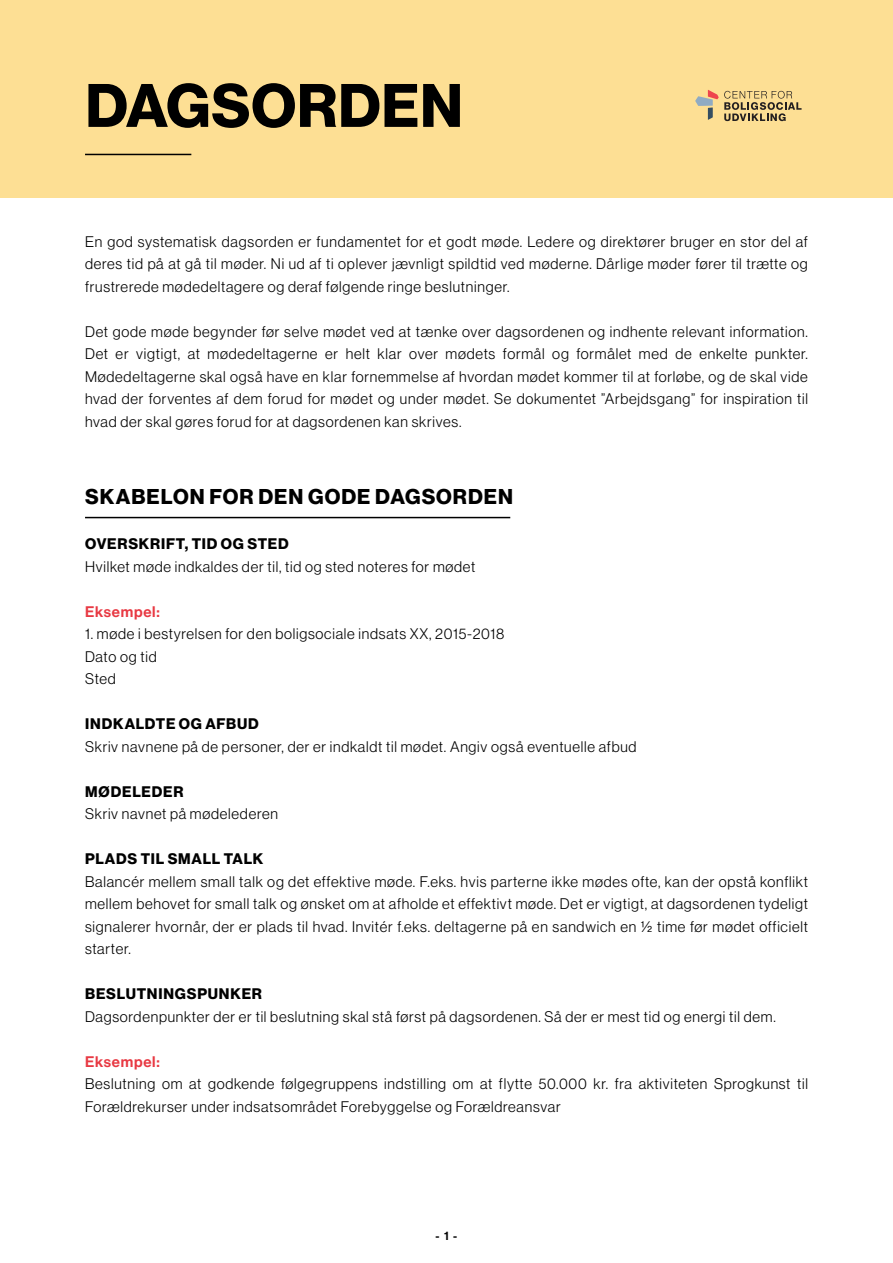
<style>
.page{position:relative;width:893px;height:1263px;background:#fff}
.page>*{position:absolute;margin:0;border:0;box-sizing:border-box;transform-origin:0 0}
.t1{font:700 60px "Haas Grot Disp 75";letter-spacing:.015em;color:#000}
.t2{font:700 21px "Haas Grot Disp 75";letter-spacing:.05em;color:#000}
.t3{font:300 15px/22.5px "Haas Grot Disp 45";letter-spacing:.05em;color:#000;text-align:justify}
.t4{font:700 15px "Haas Grot Disp 75";letter-spacing:.055em;color:#000}
.t5{font:500 15px "Haas Grot Disp 65";letter-spacing:.05em;color:#e83943}
.t6{font:500 12px "Haas Grot Disp 65";color:#000}
</style>
<div class="page">
<hr style="left:85px;top:517px;width:425px;height:1px;background:#000">
<div style="left:0;top:0;width:893px;height:198px;background:#fddf94"></div>
<hr style="left:85px;top:154px;width:106px;height:1px;background:#000">
<svg style="left:695px;top:90px;width:106px;height:31px"></svg>
<h1 class="t1" style="left:86px;top:71px;width:379px">DAGSORDEN</h1>
<p class="t3" style="left:85px;top:230px;width:724px">En god systematisk dagsorden er fundamentet for et godt møde. Ledere og direktører bruger en stor del af deres tid på at gå til møder. Ni ud af ti oplever jævnligt spildtid ved møderne. Dårlige møder fører til trætte og frustrerede mødedeltagere og deraf følgende ringe beslutninger.</p>
<p class="t3" style="left:85px;top:320px;width:724px">Det gode møde begynder før selve mødet ved at tænke over dagsordenen og indhente relevant information.<br>Det er vigtigt, at mødedeltagerne er helt klar over mødets formål og formålet med de enkelte punkter.<br>Mødedeltagerne skal også have en klar fornemmelse af hvordan mødet kommer til at forløbe, og de skal vide hvad der forventes af dem forud for mødet og under mødet. Se dokumentet ”Arbejdsgang” for inspiration til hvad der skal gøres forud for at dagsordenen kan skrives.</p>
<h2 class="t2" style="left:85px;top:484px;width:429px">SKABELON FOR DEN GODE DAGSORDEN</h2>
<p class="t4" style="left:85px;top:535px;width:205px">OVERSKRIFT, TID OG STED</p>
<p class="t3" style="left:85px;top:555px;width:392px">Hvilket møde indkaldes der til, tid og sted noteres for mødet</p>
<p class="t5" style="left:85px;top:603px;width:76px">Eksempel:</p>
<p class="t3" style="left:85px;top:623px;width:421px;text-align:left">1. møde i bestyrelsen for den boligsociale indsats XX, 2015-2018<br>Dato og tid<br>Sted</p>
<p class="t4" style="left:85px;top:715px;width:175px">INDKALDTE OG AFBUD</p>
<p class="t3" style="left:85px;top:735px;width:553px">Skriv navnene på de personer, der er indkaldt til mødet. Angiv også eventuelle afbud</p>
<p class="t4" style="left:85px;top:782px;width:100px">MØDELEDER</p>
<p class="t3" style="left:85px;top:803px;width:194px">Skriv navnet på mødelederen</p>
<p class="t4" style="left:85px;top:850px;width:180px">PLADS TIL SMALL TALK</p>
<p class="t3" style="left:85px;top:870px;width:724px">Balancér mellem small talk og det effektive møde. F.eks. hvis parterne ikke mødes ofte, kan der opstå konflikt mellem behovet for small talk og ønsket om at afholde et effektivt møde. Det er vigtigt, at dagsordenen tydeligt signalerer hvornår, der er plads til hvad. Invitér f.eks. deltagerne på en sandwich en ½ time før mødet officielt starter.</p>
<p class="t4" style="left:85px;top:985px;width:178px">BESLUTNINGSPUNKER</p>
<p class="t3" style="left:85px;top:1005px;width:692px">Dagsordenpunkter der er til beslutning skal stå først på dagsordenen. Så der er mest tid og energi til dem.</p>
<p class="t5" style="left:85px;top:1053px;width:76px">Eksempel:</p>
<p class="t3" style="left:85px;top:1073px;width:724px">Beslutning om at godkende følgegruppens indstilling om at flytte 50.000 kr. fra aktiviteten Sprogkunst til<br>Forældrekurser under indsatsområdet Forebyggelse og Forældreansvar</p>
<p class="t6" style="left:436px;top:1229px;width:23px">- 1 -</p>
</div>
